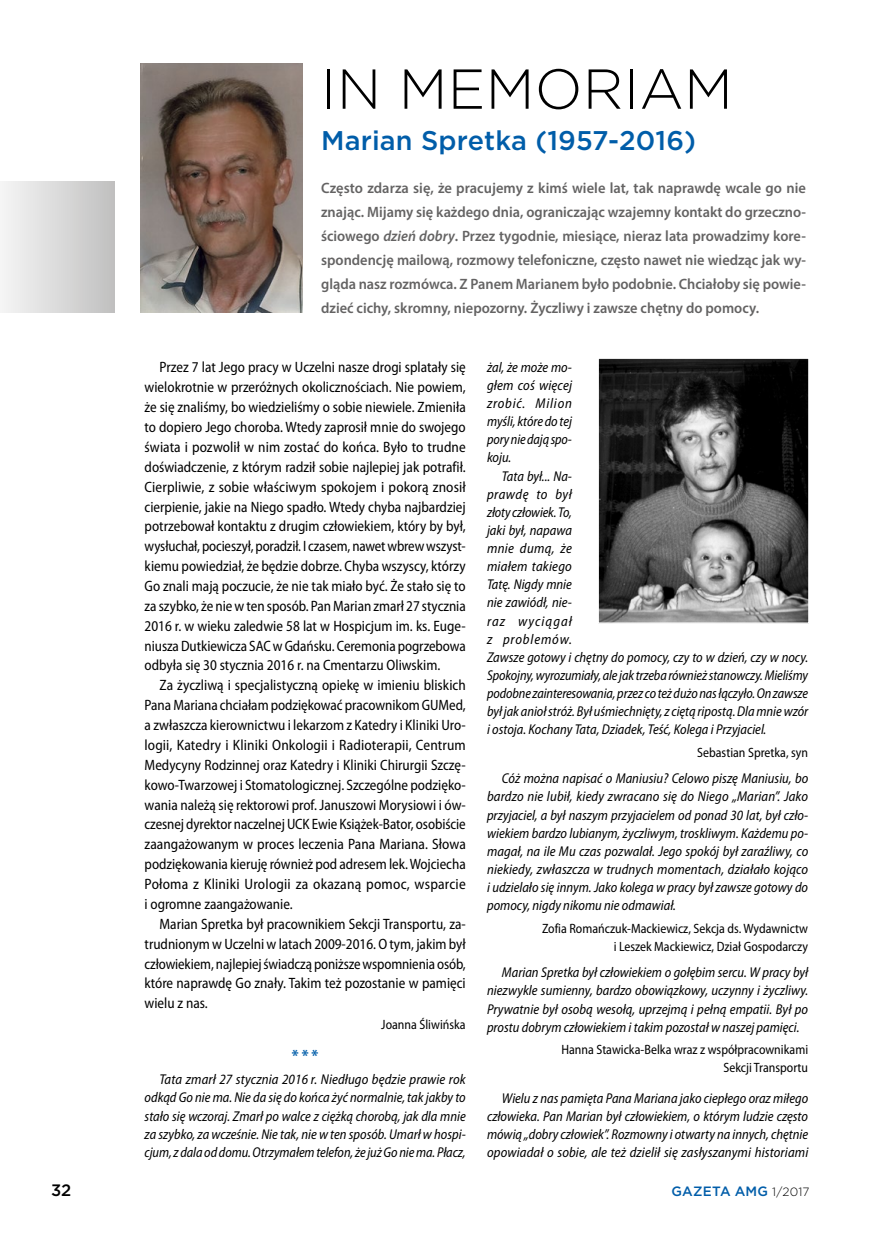
<style>
.page{position:relative;width:872px;height:1234px;background:#fff}
.page>*{position:absolute;margin:0;border:0;box-sizing:border-box;transform-origin:0 0}
.t1{font:300 56.1px "Gotham";letter-spacing:.005em;color:#000}
.t2{font:500 27px "Gotham";letter-spacing:.005em;color:#005da9}
.t3{font:700 semi-condensed 16.5px "Myriad Pro";color:#005da9;scale:.96 1}
.t4{font:500 16.5px "Gotham";color:#000}
.t5{font:semi-condensed 15px/19.8px "Myriad Pro";color:#000;text-align:justify;scale:.96 1}
.t6{font:600 15px/24px "Myriad Pro";color:#646363;text-align:justify}
.t7{font:italic semi-condensed 14.25px/18.1px "Myriad Pro";color:#000;text-align:justify;scale:.96 1}
.t8{font:italic semi-condensed 14.25px/18.1px "Myriad Pro";color:#000;text-align:justify}
.t9{font:semi-condensed 13.5px/18.1px "Myriad Pro";color:#000;text-align:right;scale:.96 1}
.t10{font:500 13.5px "Gotham";letter-spacing:.015em;color:#005da9}
.s1{font-style:italic}
.s2{font-weight:300;font-size:12px;color:#000}
</style>
<div class="page">
<div style="left:0;top:181px;width:115px;height:132px;background:linear-gradient(to right,#f6f6f6,#c0c0c0)"></div>
<img style="left:140px;top:64px;width:163px;height:249px">
<img style="left:599px;top:359px;width:208px;height:262px">
<div style="left:597px;top:357px;width:212px;height:266px;border:1px solid #fff"></div>
<h1 class="t1" style="left:321px;top:53px;width:413px">IN MEMORIAM</h1>
<h2 class="t2" style="left:321px;top:122px;width:376px">Marian Spretka (1957-2016)</h2>
<p class="t6" style="left:321px;top:175px;width:486px">Często zdarza się, że pracujemy z kimś wiele lat, tak naprawdę wcale go nie znając. Mijamy się każdego dnia, ograniczając wzajemny kontakt do grzeczno&shy;ściowego <span class="s1">dzień dobry</span>. Przez tygodnie, miesiące, nieraz lata prowadzimy kore&shy;spondencję mailową, rozmowy telefoniczne, często nawet nie wiedząc jak wy&shy;gląda nasz rozmówca. Z Panem Marianem było podobnie. Chciałoby się powie&shy;dzieć cichy, skromny, niepozorny. Życzliwy i zawsze chętny do pomocy.</p>
<p class="t5" style="left:145px;top:357px;width:336px;text-indent:15px">Przez 7 lat Jego pracy w Uczelni nasze drogi splatały się wielokrotnie w przeróżnych okolicznościach. Nie powiem, że się znaliśmy, bo wiedzieliśmy o sobie niewiele. Zmieniła to dopiero Jego choroba. Wtedy zaprosił mnie do swojego świata i pozwolił w nim zostać do końca. Było to trudne doświadczenie, z którym radził sobie najlepiej jak potrafił.<br>Cierpliwie, z sobie właściwym spokojem i pokorą znosił cierpienie, jakie na Niego spadło. Wtedy chyba najbardziej potrzebował kontaktu z drugim człowiekiem, który by był, wysłuchał, pocieszył, poradził. I czasem, nawet wbrew wszyst&shy;kiemu powiedział, że będzie dobrze. Chyba wszyscy, którzy Go znali mają poczucie, że nie tak miało być. Że stało się to za szybko, że nie w ten sposób. Pan Marian zmarł 27 stycznia 2016 r. w wieku zaledwie 58 lat w Hospicjum im. ks. Euge&shy;niusza Dutkiewicza SAC w Gdańsku. Ceremonia pogrzebowa odbyła się 30 stycznia 2016 r. na Cmentarzu Oliwskim.</p>
<p class="t5" style="left:145px;top:675px;width:336px;text-indent:15px">Za życzliwą i specjalistyczną opiekę w imieniu bliskich Pana Mariana chciałam podziękować pracownikom GUMed, a zwłaszcza kierownictwu i lekarzom z Katedry i Kliniki Uro&shy;logii, Katedry i Kliniki Onkologii i Radioterapii, Centrum Medycyny Rodzinnej oraz Katedry i Kliniki Chirurgii Szczę&shy;kowo-Twarzowej i Stomatologicznej. Szczególne podzięko&shy;wania należą się rektorowi prof. Januszowi Morysiowi i ów&shy;czesnej dyrektor naczelnej UCK Ewie Książek-Bator, osobiście zaangażowanym w proces leczenia Pana Mariana. Słowa podziękowania kieruję również pod adresem lek. Wojciecha Połoma z Kliniki Urologii za okazaną pomoc, wsparcie i ogromne zaangażowanie.</p>
<p class="t5" style="left:145px;top:913px;width:336px;text-indent:15px">Marian Spretka był pracownikiem Sekcji Transportu, za&shy;trudnionym w Uczelni w latach 2009-2016. O tym, jakim był człowiekiem, najlepiej świadczą poniższe wspomnienia osób, które naprawdę Go znały. Takim też pozostanie w pamięci wielu z nas.</p>
<p class="t9" style="left:381px;top:1014px;width:89px">Joanna Śliwińska</p>
<p class="t3" style="left:292px;top:1044px;width:29px">* * *</p>
<p class="t8" style="left:145px;top:1069px;width:323px;text-indent:15px">Tata zmarł 27 stycznia 2016 r. Niedługo będzie prawie rok odkąd Go nie ma. Nie da się do końca żyć normalnie, tak jakby to stało się wczoraj. Zmarł po walce z ciężką chorobą, jak dla mnie za szybko, za wcześnie. Nie tak, nie w ten sposób. Umarł w hospi&shy;cjum, z dala od domu. Otrzymałem telefon, że już Go nie ma. Płacz,</p>
<p class="t7" style="left:487px;top:358px;width:90px">żal, że może mo&shy;głem coś więcej zrobić. Milion myśli, które do tej pory nie dają spo&shy;koju.</p>
<p class="t7" style="left:487px;top:466px;width:336px;text-align:left;text-indent:15px">Tata był... Na-<br>prawdę to był<br>złoty człowiek. To,<br>jaki był, napawa<br>mnie dumą, że<br>miałem takiego<br>Tatę. Nigdy mnie<br>nie zawiódł, nie-<br>raz wyciągał<br>z problemów.<br>Zawsze gotowy i chętny do pomocy, czy to w dzień, czy w nocy.<br>Spokojny, wyrozumiały, ale jak trzeba również stanowczy. Mieliśmy podobne zainteresowania, przez co też dużo nas łączyło. On zawsze był jak anioł stróż. Był uśmiechnięty, z ciętą ripostą. Dla mnie wzór i ostoja. Kochany Tata, Dziadek, Teść, Kolega i Przyjaciel.</p>
<p class="t9" style="left:697px;top:742px;width:117px">Sebastian Spretka, syn</p>
<p class="t8" style="left:487px;top:769px;width:323px;text-indent:15px">Cóż można napisać o Maniusiu? Celowo piszę Maniusiu, bo bardzo nie lubił, kiedy zwracano się do Niego „Marian”. Jako przyjaciel, a był naszym przyjacielem od ponad 30 lat, był czło&shy;wiekiem bardzo lubianym, życzliwym, troskliwym. Każdemu po&shy;magał, na ile Mu czas pozwalał. Jego spokój był zaraźliwy, co niekiedy, zwłaszcza w trudnych momentach, działało kojąco i udzielało się innym. Jako kolega w pracy był zawsze gotowy do pomocy, nigdy nikomu nie odmawiał.</p>
<p class="t9" style="left:542px;top:918px;width:279px">Zofia Romańczuk-Mackiewicz, Sekcja ds. Wydawnictw i Leszek Mackiewicz, Dział Gospodarczy</p>
<p class="t7" style="left:487px;top:963px;width:336px;text-indent:15px">Marian Spretka był człowiekiem o gołębim sercu. W pracy był niezwykle sumienny, bardzo obowiązkowy, uczynny i życzliwy.<br>Prywatnie był osobą wesołą, uprzejmą i pełną empatii. Był po prostu dobrym człowiekiem i takim pozostał w naszej pamięci.</p>
<p class="t9" style="left:561px;top:1039px;width:258px">Hanna Stawicka-Belka wraz z współpracownikami<br>Sekcji Transportu</p>
<p class="t7" style="left:487px;top:1088px;width:336px;text-indent:15px">Wielu z nas pamięta Pana Mariana jako ciepłego oraz miłego człowieka. Pan Marian był człowiekiem, o którym ludzie często mówią „dobry człowiek”. Rozmowny i otwarty na innych, chętnie opowiadał o sobie, ale też dzielił się zasłyszanymi historiami</p>
<p class="t4" style="left:51px;top:1179px;width:22px">32</p>
<p class="t10" style="left:671px;top:1182px;width:139px">GAZETA AMG <span class="s2">1/2017</span></p>
</div>
